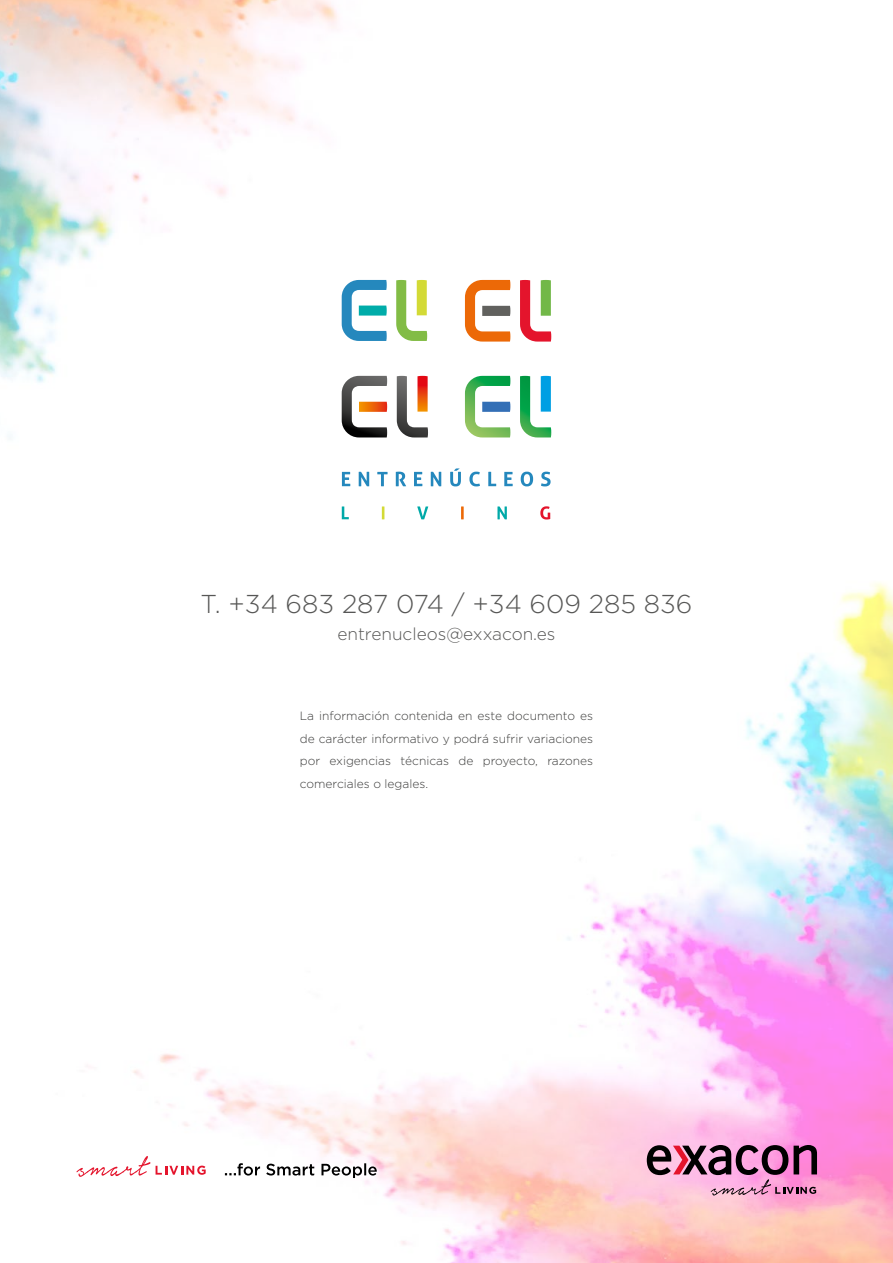
<style>
.page{position:relative;width:893px;height:1263px;background:#fff}
.page>*{position:absolute;margin:0;border:0;box-sizing:border-box;transform-origin:0 0}
.t1{font:300 25.8px "Gotham HTF";color:#575756}
.t2{font:300 17.25px "Gotham HTF";color:#575756}
.t3{font:300 12px/22.5px "Gotham HTF";color:#3c3c3b;text-align:justify}
</style>
<div class="page">
<img style="left:76px;top:582px;width:817px;height:681px">
<img style="left:0;top:0;width:425px;height:438px">
<svg style="left:342px;top:280px;width:45px;height:61px"></svg>
<svg style="left:396px;top:280px;width:31px;height:61px"></svg>
<svg style="left:465px;top:280px;width:45px;height:62px"></svg>
<svg style="left:520px;top:280px;width:31px;height:62px"></svg>
<svg style="left:342px;top:376px;width:86px;height:61px"></svg>
<svg style="left:465px;top:376px;width:86px;height:61px"></svg>
<svg style="left:540px;top:506px;width:10px;height:13px"></svg>
<svg style="left:497px;top:506px;width:10px;height:13px"></svg>
<svg style="left:461px;top:506px;width:3px;height:13px"></svg>
<svg style="left:417px;top:506px;width:11px;height:13px"></svg>
<svg style="left:382px;top:506px;width:2px;height:13px"></svg>
<svg style="left:342px;top:506px;width:7px;height:13px"></svg>
<svg style="left:342px;top:468px;width:209px;height:18px"></svg>
<svg style="left:647px;top:1145px;width:170px;height:50px;background:#b3789a"></svg>
<svg style="left:77px;top:1156px;width:73px;height:21px"></svg>
<svg style="left:156px;top:1165px;width:50px;height:10px"></svg>
<svg style="left:225px;top:1163px;width:152px;height:15px"></svg>
<h1 class="t1" style="left:201px;top:590px;width:493px">T. +34 683 287 074 / +34 609 285 836</h1>
<h2 class="t2" style="left:337px;top:625px;width:220px">entrenucleos@exxacon.es</h2>
<p class="t3" style="left:300px;top:705px;width:295px">La información contenida en este documento es de carácter informativo y podrá sufrir variaciones por exigencias técnicas de proyecto, razones comerciales o legales.</p>
</div>
